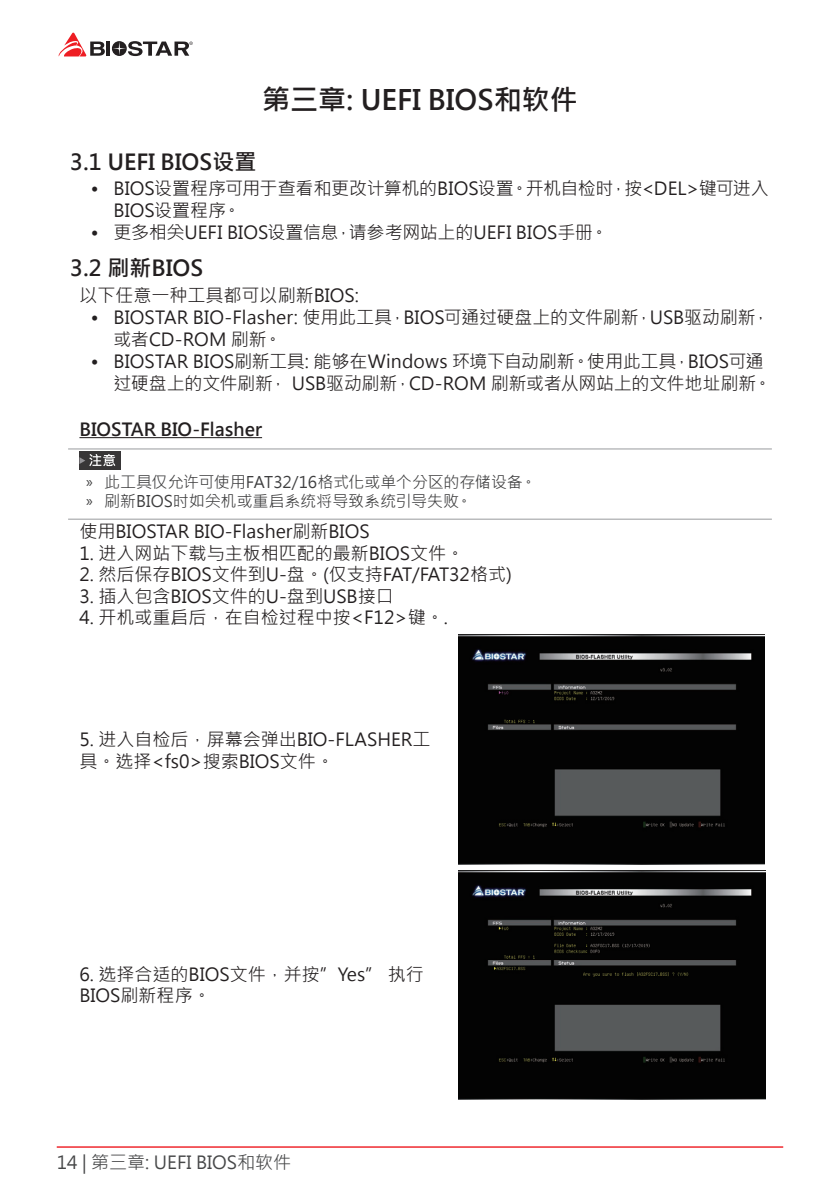
<style>
.page{position:relative;width:840px;height:1191px;background:#fff}
.page>*{position:absolute;margin:0;border:0;box-sizing:border-box;transform-origin:0 0}
.t1{font:700 28px "Microsoft Jheng Hei";color:#231f20}
.t2{font:700 22px "Microsoft Jheng Hei";color:#231f20}
.t3{font:18px/22px "Microsoft Jheng Hei";color:#231f20}
.t4{font:18px "Microsoft Jheng Hei";color:#464748}
.t5{font:700 18px "Microsoft Jheng Hei";color:#231f20}
.t6{font:16px/19.2px "Microsoft Jheng Hei";letter-spacing:-.005em;color:#3e3e3f}
.s1{font-family:"Myriad Pro"}
</style>
<div class="page">
<hr style="left:57px;top:1146px;width:725px;height:1px;background:#ee1d23">
<svg style="left:58px;top:32px;width:47px;height:24px"></svg>
<hr style="left:106px;top:42px;width:4px;height:14px;background:#231f20">
<svg style="left:112px;top:41px;width:81px;height:15px"></svg>
<hr style="left:79px;top:437px;width:183px;height:1px;background:#231f20">
<hr style="left:68px;top:448px;width:703px;height:1px;background:#b7b8ba">
<hr style="left:68px;top:518px;width:703px;height:2px;background:#b7b8ba">
<div style="left:79px;top:451px;width:42px;height:19px;background:#383637"></div>
<svg style="left:79px;top:454px;width:36px;height:12px"></svg>
<img style="left:458px;top:635px;width:306px;height:229px">
<img style="left:458px;top:870px;width:306px;height:229px">
<h1 class="t1" style="left:262px;top:82px;width:317px">第三章: UEFI BIOS和软件</h1>
<p class="t2" style="left:70px;top:148px;width:188px">3.1 UEFI BIOS设置</p>
<p class="t3" style="left:113px;top:178px;width:656px;text-indent:-23px">• BIOS设置程序可用于查看和更改计算机的BIOS设置。开机自检时，按&lt;DEL&gt;键可进入<br>BIOS设置程序。</p>
<p class="t3" style="left:91px;top:222px;width:518px">• 更多相关UEFI BIOS设置信息，请参考网站上的UEFI BIOS手册。</p>
<p class="t2" style="left:70px;top:254px;width:135px">3.2 刷新BIOS</p>
<p class="t3" style="left:79px;top:284px;width:281px">以下任意一种工具都可以刷新BIOS:</p>
<p class="t3" style="left:113px;top:306px;width:657px;text-indent:-23px">• BIOSTAR BIO-Flasher: 使用此工具，BIOS可通过硬盘上的文件刷新，USB驱动刷新，或者CD-ROM 刷新。</p>
<p class="t3" style="left:113px;top:350px;width:659px;text-indent:-23px">• BIOSTAR BIOS刷新工具: 能够在Windows 环境下自动刷新。使用此工具，BIOS可通过硬盘上的文件刷新， USB驱动刷新，CD-ROM 刷新或者从网站上的文件地址刷新。</p>
<p class="t5" style="left:79px;top:418px;width:184px">BIOSTAR BIO-Flasher</p>
<p class="t6" style="left:86px;top:472px;width:451px"><span class="s1">»</span> 此工具仅允许可使用FAT32/16格式化或单个分区的存储设备。<span class="s1">»</span> 刷新BIOS时如关机或重启系统将导致系统引导失败。</p>
<p class="t3" style="left:79px;top:520px;width:291px">使用BIOSTAR BIO-Flasher刷新BIOS</p>
<p class="t3" style="left:79px;top:542px;width:386px">1. 进入网站下载与主板相匹配的最新BIOS文件。</p>
<p class="t3" style="left:79px;top:563px;width:433px">2. 然后保存BIOS文件到U-盘。(仅支持FAT/FAT32格式)</p>
<p class="t3" style="left:79px;top:585px;width:315px">3. 插入包含BIOS文件的U-盘到USB接口</p>
<p class="t3" style="left:79px;top:607px;width:370px">4. 开机或重启后，在自检过程中按&lt;F12&gt;键。.</p>
<p class="t3" style="left:79px;top:728px;width:352px">5. 进入自检后，屏幕会弹出BIO-FLASHER工具。选择&lt;fs0&gt;搜索BIOS文件。</p>
<p class="t3" style="left:79px;top:963px;width:346px">6. 选择合适的BIOS文件，并按”Yes” 执行<br>BIOS刷新程序。</p>
<p class="t4" style="left:57px;top:1151px;width:236px">14 | 第三章: UEFI BIOS和软件</p>
</div>
